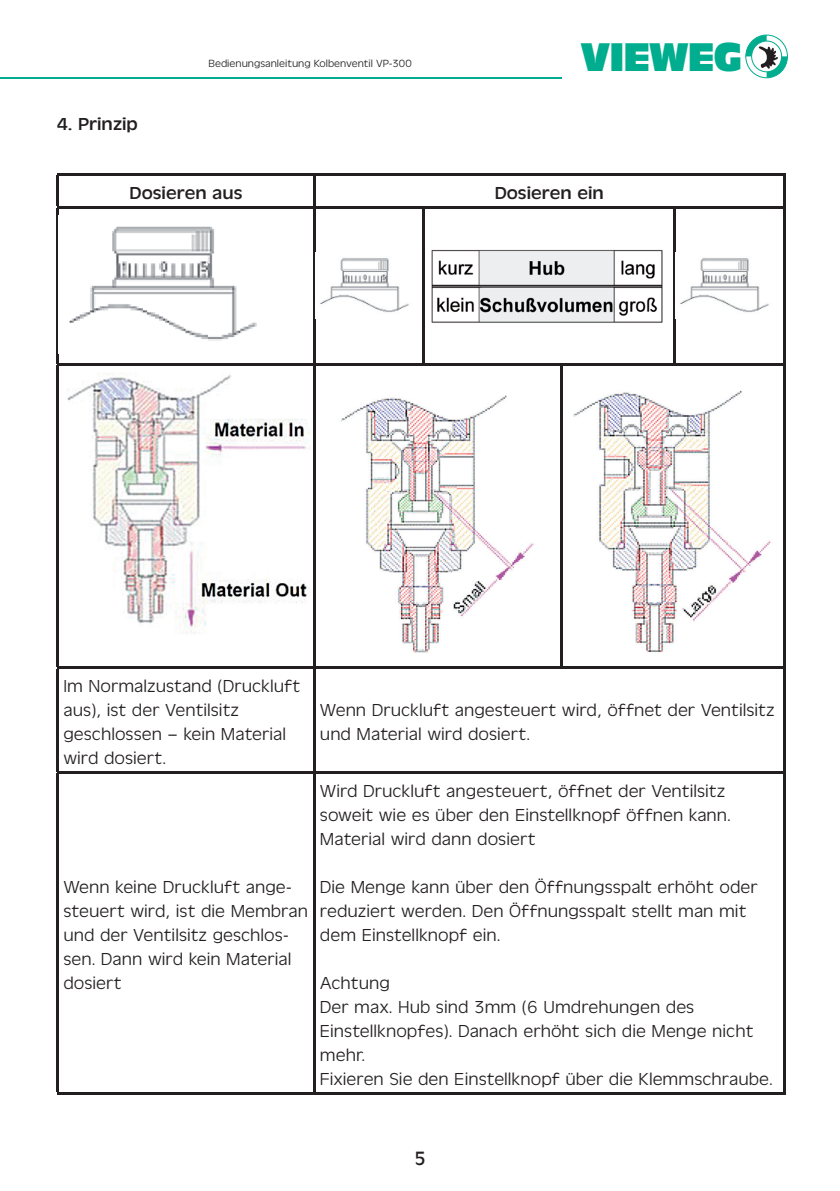
<style>
.page{position:relative;width:840px;height:1191px;background:#fff}
.page>*{position:absolute;margin:0;border:0;box-sizing:border-box;transform-origin:0 0}
.t1{font:41.6px "Antique Oli T Comp";letter-spacing:-.025em;color:#00ad8e}
.t2{font:20px "Antique Oli T";color:#231f20}
.t3{font:18px/24px "Antique Oli T Ligh";color:#231f20;scale:1.11 1}
.t4{font:18px "Antique Oli T";color:#231f20;scale:1.11 1}
.t5{font:10.8px "Antique Oli T Ligh";color:#231f20;scale:1.11 1}
</style>
<div class="page">
<svg style="left:745px;top:35px;width:42px;height:43px"></svg>
<hr style="left:0;top:78px;width:561px;height:1px;background:#00ad8e">
<hr style="left:57px;top:173px;width:257px;height:2px;background:#231f20">
<hr style="left:57px;top:175px;width:2px;height:31px;background:#231f20">
<hr style="left:314px;top:173px;width:109px;height:2px;background:#231f20">
<hr style="left:313px;top:175px;width:2px;height:31px;background:#231f20">
<hr style="left:423px;top:173px;width:138px;height:2px;background:#231f20">
<hr style="left:561px;top:173px;width:112px;height:2px;background:#231f20">
<hr style="left:673px;top:173px;width:111px;height:2px;background:#231f20">
<hr style="left:782px;top:175px;width:2px;height:31px;background:#231f20">
<hr style="left:57px;top:206px;width:257px;height:2px;background:#231f20">
<hr style="left:57px;top:208px;width:2px;height:156px;background:#231f20">
<hr style="left:314px;top:206px;width:109px;height:2px;background:#231f20">
<hr style="left:313px;top:208px;width:2px;height:156px;background:#231f20">
<hr style="left:423px;top:206px;width:138px;height:2px;background:#231f20">
<hr style="left:422px;top:208px;width:2px;height:156px;background:#231f20">
<hr style="left:561px;top:206px;width:112px;height:2px;background:#231f20">
<hr style="left:673px;top:206px;width:111px;height:2px;background:#231f20">
<hr style="left:672px;top:208px;width:2px;height:156px;background:#231f20">
<hr style="left:782px;top:208px;width:2px;height:156px;background:#231f20">
<hr style="left:57px;top:364px;width:257px;height:2px;background:#231f20">
<hr style="left:57px;top:366px;width:2px;height:301px;background:#231f20">
<hr style="left:314px;top:364px;width:109px;height:2px;background:#231f20">
<hr style="left:313px;top:366px;width:2px;height:301px;background:#231f20">
<hr style="left:423px;top:364px;width:138px;height:2px;background:#231f20">
<hr style="left:561px;top:364px;width:112px;height:2px;background:#231f20">
<hr style="left:560px;top:366px;width:2px;height:301px;background:#231f20">
<hr style="left:673px;top:364px;width:111px;height:2px;background:#231f20">
<hr style="left:782px;top:366px;width:2px;height:301px;background:#231f20">
<hr style="left:57px;top:667px;width:257px;height:2px;background:#231f20">
<hr style="left:57px;top:669px;width:2px;height:102px;background:#231f20">
<hr style="left:314px;top:667px;width:109px;height:2px;background:#231f20">
<hr style="left:313px;top:669px;width:2px;height:102px;background:#231f20">
<hr style="left:423px;top:667px;width:138px;height:2px;background:#231f20">
<hr style="left:561px;top:667px;width:112px;height:2px;background:#231f20">
<hr style="left:673px;top:667px;width:111px;height:2px;background:#231f20">
<hr style="left:782px;top:669px;width:2px;height:102px;background:#231f20">
<hr style="left:57px;top:771px;width:257px;height:2px;background:#231f20">
<hr style="left:57px;top:773px;width:2px;height:319px;background:#231f20">
<hr style="left:314px;top:771px;width:109px;height:2px;background:#231f20">
<hr style="left:313px;top:773px;width:2px;height:319px;background:#231f20">
<hr style="left:423px;top:771px;width:138px;height:2px;background:#231f20">
<hr style="left:561px;top:771px;width:112px;height:2px;background:#231f20">
<hr style="left:673px;top:771px;width:111px;height:2px;background:#231f20">
<hr style="left:782px;top:773px;width:2px;height:319px;background:#231f20">
<hr style="left:57px;top:1092px;width:257px;height:2px;background:#231f20">
<hr style="left:314px;top:1092px;width:109px;height:2px;background:#231f20">
<hr style="left:423px;top:1092px;width:138px;height:2px;background:#231f20">
<hr style="left:561px;top:1092px;width:112px;height:2px;background:#231f20">
<hr style="left:673px;top:1092px;width:111px;height:2px;background:#231f20">
<img style="left:69px;top:226px;width:188px;height:115px">
<img style="left:320px;top:258px;width:89px;height:55px">
<img style="left:431px;top:249px;width:232px;height:74px">
<img style="left:680px;top:258px;width:89px;height:55px">
<img style="left:674px;top:253px;width:1px;height:66px">
<img style="left:67px;top:373px;width:243px;height:261px">
<img style="left:340px;top:396px;width:194px;height:257px">
<img style="left:573px;top:390px;width:198px;height:262px">
<p class="t4" style="left:57px;top:114px;width:75px">4. Prinzip</p>
<p class="t5" style="left:208px;top:58px;width:184px">Bedienungsanleitung Kolbenventil VP-300</p>
<h1 class="t1" style="left:580px;top:34px;width:163px">VIEWEG</h1>
<p class="t4" style="left:129px;top:183px;width:103px">Dosieren aus</p>
<p class="t4" style="left:494px;top:183px;width:100px">Dosieren ein</p>
<p class="t3" style="left:63px;top:674px;width:215px">Im Normalzustand (Druckluft aus), ist der Ventilsitz geschlossen – kein Material wird dosiert.</p>
<p class="t3" style="left:63px;top:875px;width:222px">Wenn keine Druckluft ange&shy;steuert wird, ist die Membran und der Ventilsitz geschlos&shy;sen. Dann wird kein Material dosiert</p>
<p class="t3" style="left:320px;top:698px;width:411px">Wenn Druckluft angesteuert wird, öffnet der Ventilsitz und Material wird dosiert.</p>
<p class="t3" style="left:320px;top:779px;width:371px">Wird Druckluft angesteuert, öffnet der Ventilsitz soweit wie es über den Einstellknopf öffnen kann.<br>Material wird dann dosiert</p>
<p class="t3" style="left:320px;top:875px;width:395px">Die Menge kann über den Öffnungsspalt erhöht oder reduziert werden. Den Öffnungsspalt stellt man mit dem Einstellknopf ein.</p>
<p class="t3" style="left:320px;top:971px;width:409px">Achtung<br>Der max. Hub sind 3mm (6 Umdrehungen des<br>Einstellknopfes). Danach erhöht sich die Menge nicht mehr.<br>Fixieren Sie den Einstellknopf über die Klemmschraube.</p>
<p class="t2" style="left:414px;top:1147px;width:13px">5</p>
</div>
